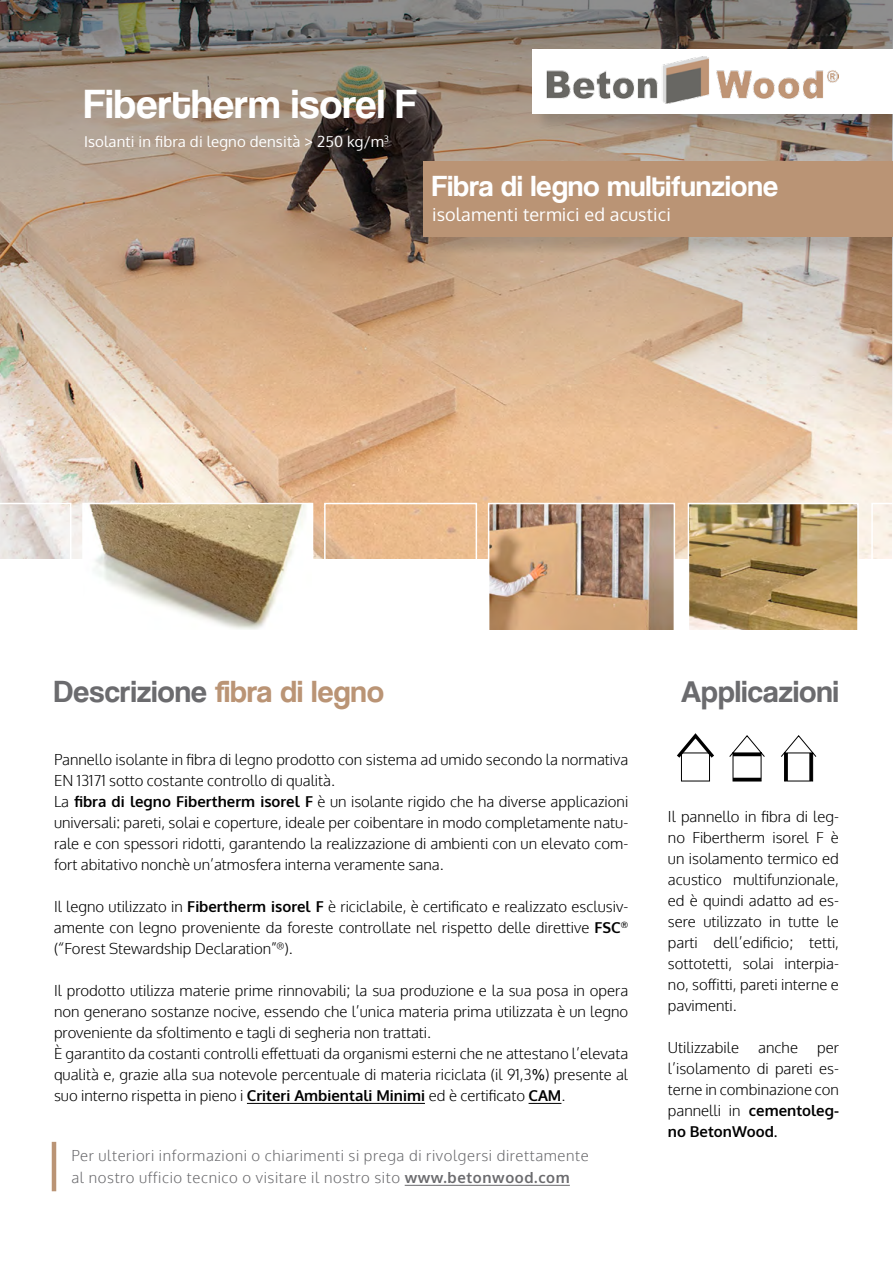
<style>
.page{position:relative;width:893px;height:1263px;background:#fff}
.page>*{position:absolute;margin:0;border:0;box-sizing:border-box;transform-origin:0 0}
.t1{font:42px "Coolvetica Rg";letter-spacing:.01em;color:#fff}
.t2{font:31.5px "Coolvetica Rg";letter-spacing:.01em;color:#ba9475}
.t3{font:31.5px "Coolvetica Rg";letter-spacing:.01em;color:#6b6b6e}
.t4{font:30px "Coolvetica Rg";letter-spacing:.01em;color:#fff}
.t5{font:18px "Oxygen";letter-spacing:.01em;color:#fff}
.t6{font:300 15px/21px "Oxygen";color:#000;text-align:justify}
.t7{font:300 15px/22.5px "Oxygen";letter-spacing:.04em;color:#6b6b6e}
.t8{font:15px "Oxygen";letter-spacing:.01em;color:#fff}
.s1{color:#6b6b6e}
.s2{font-weight:700}
.s3{font-family:"Arial";font-weight:400}
.s4{font-weight:400}
</style>
<div class="page">
<img style="left:0;top:446px;width:891px;height:112px">
<img style="left:0;top:0;width:893px;height:446px">
<div style="left:425px;top:163px;width:468px;height:93px;background:#000;opacity:.15"></div>
<div style="left:423px;top:162px;width:470px;height:75px;background:#ba9475"></div>
<hr style="left:247px;top:1103px;width:178px;height:1px;background:#000">
<hr style="left:529px;top:1103px;width:32px;height:1px;background:#000">
<svg style="left:487px;top:502px;width:189px;height:128px;background:#bd9b7e"></svg>
<img style="left:687px;top:502px;width:172px;height:128px">
<svg style="left:323px;top:502px;width:155px;height:57px;background:#ebbd93"></svg>
<svg style="left:82px;top:502px;width:232px;height:128px"></svg>
<svg style="left:871px;top:502px;width:21px;height:57px"></svg>
<svg style="left:0;top:502px;width:72px;height:57px"></svg>
<div style="left:535px;top:51px;width:358px;height:81px;background:#000;opacity:.15"></div>
<div style="left:533px;top:49px;width:360px;height:64px;background:#fff"></div>
<img style="left:546px;top:57px;width:293px;height:46px">
<hr style="left:405px;top:1185px;width:165px;height:1px;background:#6b6b6e">
<hr style="left:52px;top:1142px;width:4px;height:49px;background:#ba9475">
<div style="left:681px;top:752px;width:29px;height:29px;border:1px solid #000"></div>
<svg style="left:677px;top:733px;width:37px;height:28px"></svg>
<svg style="left:729px;top:735px;width:36px;height:47px"></svg>
<hr style="left:733px;top:753px;width:28px;height:3px;background:#000">
<hr style="left:733px;top:778px;width:28px;height:3px;background:#000">
<svg style="left:781px;top:735px;width:36px;height:47px"></svg>
<hr style="left:785px;top:753px;width:3px;height:28px;background:#000">
<svg style="left:809px;top:753px;width:4px;height:28px"></svg>
<h1 class="t1" style="left:84px;top:80px;width:334px">Fibertherm isorel F</h1>
<p class="t8" style="left:84px;top:132px;width:306px">Isolanti in fibra di legno densità &gt; 250 kg/m<sup>3</sup></p>
<h3 class="t4" style="left:432px;top:169px;width:348px">Fibra di legno multifunzione</h3>
<p class="t5" style="left:432px;top:202px;width:241px">isolamenti termici ed acustici</p>
<h2 class="t2" style="left:54px;top:673px;width:331px"><span class="s1">Descrizione</span> fibra di legno</h2>
<h2 class="t3" style="left:681px;top:673px;width:159px">Applicazioni</h2>
<p class="t6" style="left:54px;top:750px;width:576px;text-align:left">Pannello isolante in fibra di legno prodotto con sistema ad umido secondo la normativa EN 13171 sotto costante controllo di qualità.<br>La <span class="s2">fibra di legno Fibertherm isorel F</span> è un isolante rigido che ha diverse applicazioni universali: pareti, solai e coperture, ideale per coibentare in modo completamente natu&shy;rale e con spessori ridotti, garantendo la realizzazione di ambienti con un elevato com&shy;fort abitativo nonchè un’atmosfera interna veramente sana.</p>
<p class="t6" style="left:54px;top:897px;width:576px">Il legno utilizzato in <span class="s2">Fibertherm isorel F</span> è riciclabile, è certificato e realizzato esclusiv&shy;amente con legno proveniente da foreste controllate nel rispetto delle direttive <span class="s2">FSC</span><sup>® </sup>(“Forest Stewardship Declaration”<sup>®</sup>).</p>
<p class="t6" style="left:54px;top:981px;width:576px;text-align:left">Il prodotto utilizza materie prime rinnovabili; la sua produzione e la sua posa in opera non generano sostanze nocive, essendo che l’unica materia prima utilizzata è un legno proveniente da sfoltimento e tagli di segheria non trattati.<br>È garantito da costanti controlli effettuati da organismi esterni che ne attestano l’elevata qualità e, grazie alla sua notevole percentuale di materia riciclata (il 91,3<span class="s3">%</span>) presente al suo interno rispetta in pieno i <span class="s2">Criteri Ambientali Minimi</span> ed è certificato <span class="s2">CAM</span>.</p>
<p class="t7" style="left:71px;top:1144px;width:519px">Per ulteriori informazioni o chiarimenti si prega di rivolgersi direttamente al nostro ufficio tecnico o visitare il nostro sito <span class="s2">www.betonwood.com</span></p>
<p class="t6" style="left:668px;top:806px;width:173px">Il pannello in fibra di leg&shy;no Fibertherm isorel F è un isolamento termico ed acustico multifunzionale, ed è quindi adatto ad es&shy;sere utilizzato in tutte le parti dell’edificio; tetti, sottotetti, solai interpia&shy;no, soffitti, pareti interne e pavimenti.</p>
<p class="t6" style="left:668px;top:1037px;width:73px">Utilizzabile</p>
<p class="t6" style="left:758px;top:1037px;width:41px">anche</p>
<p class="t6" style="left:668px;top:1037px;width:173px;text-indent:149px">per l’isolamento di pareti es&shy;terne in combinazione con pannelli in <span class="s2">cementoleg&shy;no BetonWood</span><span class="s4">.</span></p>
</div>
